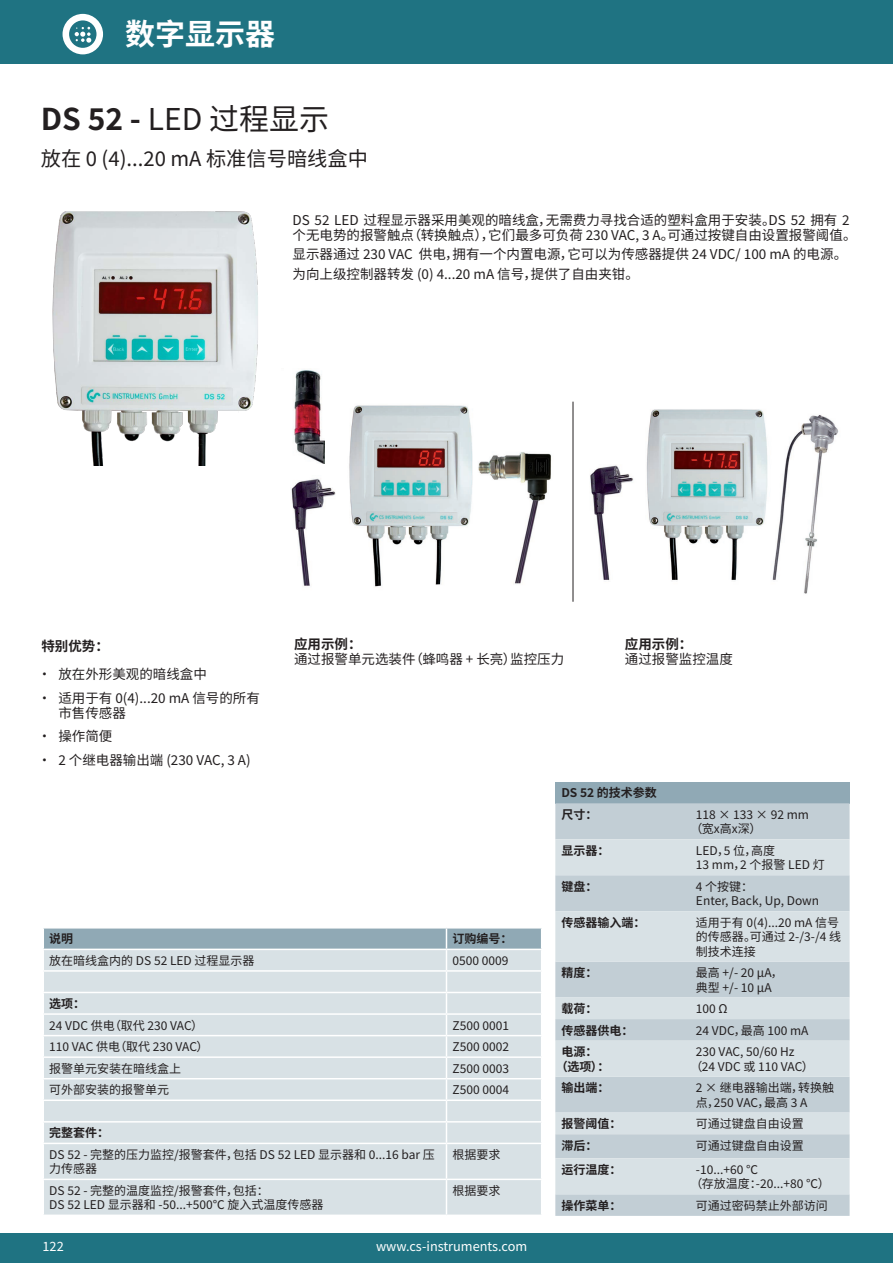
<style>
.page{position:relative;width:893px;height:1263px;background:#fff}
.page>*{position:absolute;margin:0;border:0;box-sizing:border-box;transform-origin:0 0}
.t1{font:30px "Source Han Sans CN";color:#231f20}
.t2{font:700 30px "Source Han Sans CN";color:#fff}
.t3{font:20.25px "Source Han Sans CN";color:#231f20}
.t4{font:13.5px/15px "Source Han Sans CN";color:#231f20}
.t5{font:700 13.5px "Source Han Sans CN";color:#231f20}
.t6{font:12.75px "Source Han Sans CN";color:#fff}
.t7{font:12px/14.4px "Source Han Sans CN";color:#231f20}
.t8{font:700 12px/21.6px "Source Han Sans CN";color:#231f20}
.s1{font-weight:700}
</style>
<div class="page">
<div style="left:0;top:0;width:893px;height:64px;background:#1f7382"></div>
<div style="left:0;top:1233px;width:893px;height:30px;background:#1f7382"></div>
<img style="left:291px;top:405px;width:260px;height:182px">
<img style="left:52px;top:211px;width:206px;height:254px">
<img style="left:291px;top:370px;width:34px;height:93px">
<div style="left:555px;top:782px;width:295px;height:21px;background:#90a9b5"></div>
<div style="left:555px;top:803px;width:295px;height:413px;background:#c2ced5"></div>
<svg style="left:555px;top:839px;width:295px;height:355px;background:#ced9de"></svg>
<div style="left:44px;top:1144px;width:497px;height:70px;background:#d8e1e5"></div>
<svg style="left:43px;top:928px;width:499px;height:215px;background:#d2dde1"></svg>
<hr style="left:446px;top:1144px;width:1px;height:34px;background:#fff">
<hr style="left:446px;top:1180px;width:1px;height:34px;background:#fff">
<hr style="left:43px;top:1035px;width:403px;height:1px;background:#fff">
<hr style="left:446px;top:1035px;width:96px;height:1px;background:#fff">
<hr style="left:43px;top:1056px;width:403px;height:2px;background:#fff">
<hr style="left:446px;top:1056px;width:96px;height:2px;background:#fff">
<hr style="left:43px;top:1078px;width:403px;height:1px;background:#fff">
<hr style="left:446px;top:1078px;width:96px;height:1px;background:#fff">
<hr style="left:43px;top:1099px;width:403px;height:2px;background:#fff">
<hr style="left:446px;top:1099px;width:96px;height:2px;background:#fff">
<hr style="left:43px;top:1121px;width:403px;height:1px;background:#fff">
<hr style="left:446px;top:1121px;width:96px;height:1px;background:#fff">
<hr style="left:43px;top:1178px;width:403px;height:2px;background:#fff">
<hr style="left:446px;top:1178px;width:96px;height:2px;background:#fff">
<hr style="left:573px;top:402px;width:1px;height:200px;background:#231f20">
<img style="left:590px;top:409px;width:249px;height:185px">
<svg style="left:63px;top:14px;width:40px;height:40px"></svg>
<h1 class="t2" style="left:125px;top:17px;width:151px">数字显示器</h1>
<h1 class="t1" style="left:41px;top:102px;width:290px"><span class="s1">DS 52 -</span> LED 过程显示</h1>
<h2 class="t3" style="left:41px;top:147px;width:329px">放在 0 (4)...20 mA 标准信号暗线盒中</h2>
<p class="t4" style="left:293px;top:213px;width:565px">DS 52 LED 过程显示器采用美观的暗线盒，无需费力寻找合适的塑料盒用于安装。DS 52 拥有 2个无电势的报警触点（转换触点），它们最多可负荷 230 VAC, 3 A。可通过按键自由设置报警阈值。</p>
<p class="t4" style="left:293px;top:245px;width:556px;line-height:19.2px">显示器通过 230 VAC 供电，拥有一个内置电源，它可以为传感器提供 24 VDC/ 100 mA 的电源。为向上级控制器转发 (0) 4...20 mA 信号，提供了自由夹钳。</p>
<p class="t5" style="left:41px;top:638px;width:69px">特别优势：</p>
<p class="t4" style="left:38px;top:667px;width:170px">• 放在外形美观的暗线盒中</p>
<p class="t4" style="left:58px;top:691px;width:203px;text-indent:-20px">• 适用于有 0(4)...20 mA 信号的所有市售传感器</p>
<p class="t4" style="left:38px;top:729px;width:76px">• 操作简便</p>
<p class="t4" style="left:38px;top:753px;width:214px">• 2 个继电器输出端 (230 VAC, 3 A)</p>
<p class="t5" style="left:294px;top:636px;width:69px">应用示例：</p>
<p class="t4" style="left:294px;top:651px;width:272px">通过报警单元选装件（蜂鸣器 + 长亮）监控压力</p>
<p class="t5" style="left:625px;top:636px;width:69px">应用示例：</p>
<p class="t4" style="left:625px;top:651px;width:109px">通过报警监控温度</p>
<p class="t8" style="left:561px;top:782px;width:97px">DS 52 的技术参数尺寸：</p>
<p class="t7" style="left:690px;top:807px;width:120px;text-indent:6px">118 × 133 × 92 mm（宽x高x深）</p>
<p class="t8" style="left:49px;top:928px;width:25px">说明</p>
<p class="t8" style="left:452px;top:928px;width:61px">订购编号：</p>
<p class="t7" style="left:49px;top:953px;width:207px">放在暗线盒内的 DS 52 LED 过程显示器</p>
<p class="t7" style="left:452px;top:953px;width:57px">0500 0009</p>
<p class="t8" style="left:49px;top:993px;width:37px">选项：</p>
<p class="t7" style="left:49px;top:1018px;width:155px">24 VDC 供电（取代 230 VAC）</p>
<p class="t7" style="left:452px;top:1018px;width:58px">Z500 0001</p>
<p class="t7" style="left:49px;top:1040px;width:161px">110 VAC 供电（取代 230 VAC）</p>
<p class="t7" style="left:452px;top:1040px;width:58px">Z500 0002</p>
<p class="t7" style="left:49px;top:1061px;width:133px">报警单元安装在暗线盒上</p>
<p class="t7" style="left:452px;top:1061px;width:58px">Z500 0003</p>
<p class="t7" style="left:49px;top:1083px;width:121px">可外部安装的报警单元</p>
<p class="t7" style="left:452px;top:1083px;width:58px">Z500 0004</p>
<p class="t8" style="left:49px;top:1122px;width:61px">完整套件：</p>
<p class="t7" style="left:49px;top:1147px;width:387px">DS 52 - 完整的压力监控/报警套件，包括 DS 52 LED 显示器和 0...16 bar 压力传感器</p>
<p class="t7" style="left:452px;top:1147px;width:49px">根据要求</p>
<p class="t7" style="left:49px;top:1183px;width:276px">DS 52 - 完整的温度监控/报警套件，包括：<br>DS 52 LED 显示器和 -50...+500℃ 旋入式温度传感器</p>
<p class="t7" style="left:452px;top:1183px;width:49px">根据要求</p>
<p class="t6" style="left:43px;top:1239px;width:23px">122</p>
<p class="t6" style="left:376px;top:1239px;width:153px">www.cs-instruments.com</p>
<p class="t8" style="left:561px;top:840px;width:49px">显示器：</p>
<p class="t7" style="left:696px;top:843px;width:130px">LED，5 位，高度<br>13 mm，2 个报警 LED 灯</p>
<p class="t8" style="left:561px;top:876px;width:37px">键盘：</p>
<p class="t7" style="left:696px;top:879px;width:125px">4 个按键：<br>Enter, Back, Up, Down</p>
<p class="t8" style="left:561px;top:912px;width:85px">传感器输入端：</p>
<p class="t7" style="left:696px;top:915px;width:147px">适用于有 0(4)...20 mA 信号的传感器。可通过 2-/3-/4 线制技术连接</p>
<p class="t8" style="left:561px;top:962px;width:37px">精度：</p>
<p class="t7" style="left:696px;top:966px;width:88px">最高 +/- 20 µA，典型 +/- 10 µA</p>
<p class="t8" style="left:561px;top:998px;width:37px">载荷：</p>
<p class="t7" style="left:696px;top:1002px;width:33px">100 Ω</p>
<p class="t8" style="left:561px;top:1020px;width:73px">传感器供电：</p>
<p class="t7" style="left:696px;top:1023px;width:114px">24 VDC，最高 100 mA</p>
<p class="t8" style="left:556px;top:1045px;width:55px;line-height:14.4px;text-align:center">电源：<br>（选项）：</p>
<p class="t7" style="left:690px;top:1045px;width:125px;text-indent:6px">230 VAC, 50/60 Hz（24 VDC 或 110 VAC）</p>
<p class="t8" style="left:561px;top:1077px;width:49px">输出端：</p>
<p class="t7" style="left:696px;top:1081px;width:140px">2 × 继电器输出端，转换触点，250 VAC，最高 3 A</p>
<p class="t8" style="left:561px;top:1113px;width:61px">报警阈值：</p>
<p class="t7" style="left:696px;top:1117px;width:110px">可通过键盘自由设置</p>
<p class="t8" style="left:561px;top:1135px;width:37px">滞后：</p>
<p class="t7" style="left:696px;top:1138px;width:110px">可通过键盘自由设置</p>
<p class="t8" style="left:561px;top:1159px;width:61px">运行温度：</p>
<p class="t7" style="left:690px;top:1162px;width:141px;text-indent:6px">-10...+60 ℃<br>（存放温度：-20...+80 ℃）</p>
<p class="t8" style="left:561px;top:1195px;width:61px">操作菜单：</p>
<p class="t7" style="left:696px;top:1198px;width:134px">可通过密码禁止外部访问</p>
</div>
